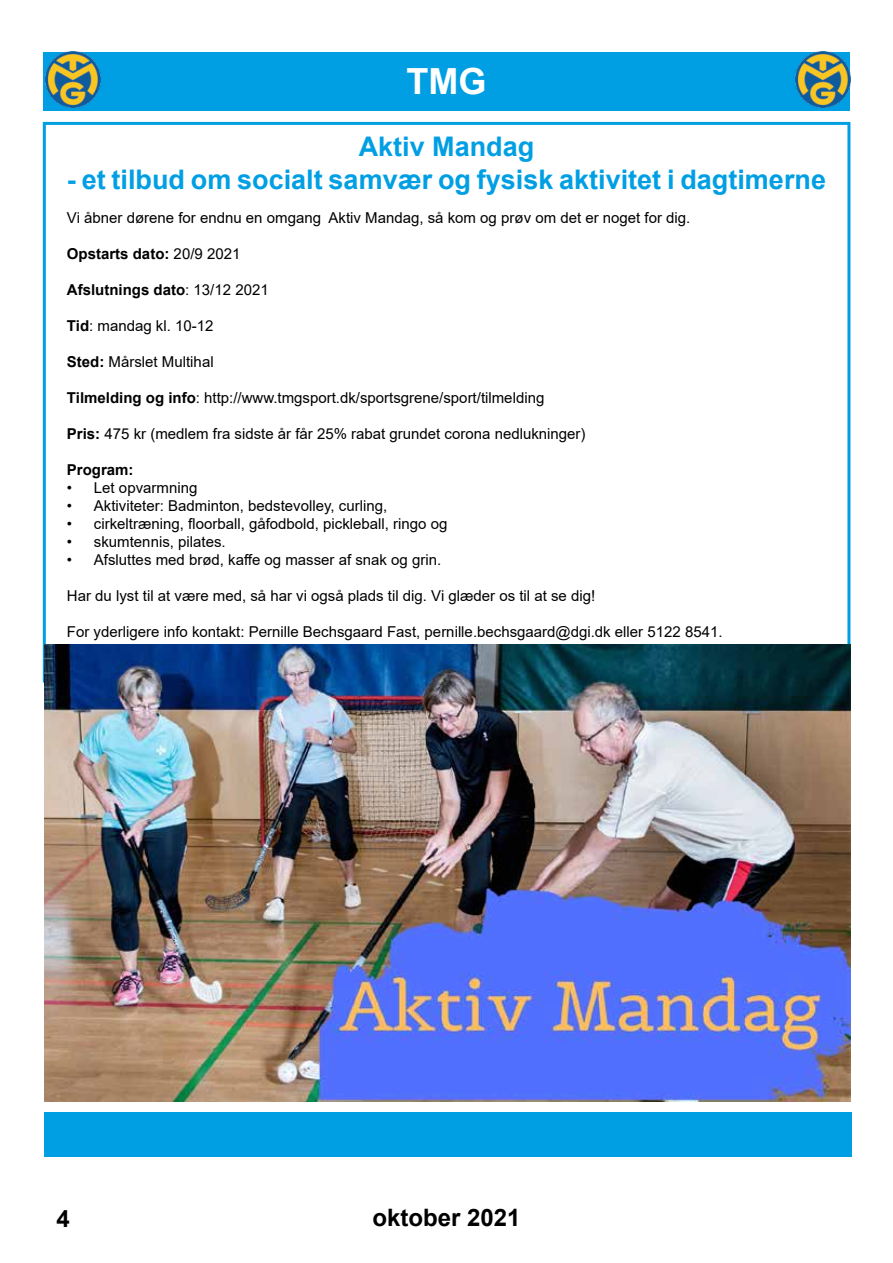
<style>
.page{position:relative;width:893px;height:1263px;background:#fff}
.page>*{position:absolute;margin:0;border:0;box-sizing:border-box;transform-origin:0 0}
.t1{font:700 36px "Arial";color:#fff}
.t2{font:700 27px "Arial";color:#009fe3}
.t3{font:700 24px "Arial";color:#000}
.t4{font:15px "Arial";color:#000}
.t5{font:700 15px "Arial";color:#000}
.s1{font-weight:400}
.s2{font-weight:700}
</style>
<div class="page">
<div style="left:43px;top:52px;width:807px;height:59px;background:#009fe3"></div>
<img style="left:795px;top:52px;width:55px;height:55px">
<img style="left:45px;top:52px;width:56px;height:55px">
<img style="left:44px;top:644px;width:806px;height:457px">
<div style="left:44px;top:1112px;width:808px;height:45px;background:#009fe3"></div>
<h1 class="t1" style="left:406px;top:56px;width:81px">TMG</h1>
<h2 class="t2" style="left:359px;top:128px;width:177px">Aktiv Mandag</h2>
<h2 class="t2" style="left:67px;top:160px;width:760px">- et tilbud om socialt samvær og fysisk aktivitet i dagtimerne</h2>
<p class="t4" style="left:67px;top:207px;width:625px">Vi åbner dørene for endnu en omgang Aktiv Mandag, så kom og prøv om det er noget for dig.</p>
<p class="t5" style="left:67px;top:243px;width:175px">Opstarts dato: <span class="s1">20/9 2021</span></p>
<p class="t5" style="left:67px;top:279px;width:203px">Afslutnings dato<span class="s1">: 13/12 2021</span></p>
<p class="t4" style="left:67px;top:315px;width:148px"><span class="s2">Tid</span>: mandag kl. 10-12</p>
<p class="t4" style="left:67px;top:351px;width:148px"><span class="s2">Sted:</span> Mårslet Multihal</p>
<p class="t4" style="left:67px;top:387px;width:479px"><span class="s2">Tilmelding og info</span>: http://www.tmgsport.dk/sportsgrene/sport/tilmelding</p>
<p class="t4" style="left:67px;top:423px;width:520px"><span class="s2">Pris:</span> 475 kr (medlem fra sidste år får 25% rabat grundet corona nedlukninger)</p>
<p class="t5" style="left:67px;top:459px;width:68px">Program:</p>
<p class="t4" style="left:67px;top:477px;width:132px">• Let opvarmning</p>
<p class="t4" style="left:67px;top:495px;width:322px">• Aktiviteter: Badminton, bedstevolley, curling,</p>
<p class="t4" style="left:67px;top:513px;width:382px">• cirkeltræning, floorball, gåfodbold, pickleball, ringo og</p>
<p class="t4" style="left:67px;top:531px;width:160px">• skumtennis, pilates.</p>
<p class="t4" style="left:67px;top:549px;width:376px">• Afsluttes med brød, kaffe og masser af snak og grin.</p>
<p class="t4" style="left:67px;top:585px;width:530px">Har du lyst til at være med, så har vi også plads til dig. Vi glæder os til at se dig!</p>
<p class="t4" style="left:67px;top:621px;width:657px">For yderligere info kontakt: Pernille Bechsgaard Fast, pernille.bechsgaard@dgi.dk eller 5122 8541.</p>
<h3 class="t3" style="left:56px;top:1202px;width:15px">4</h3>
<h3 class="t3" style="left:372px;top:1201px;width:150px">oktober 2021</h3>
</div>
